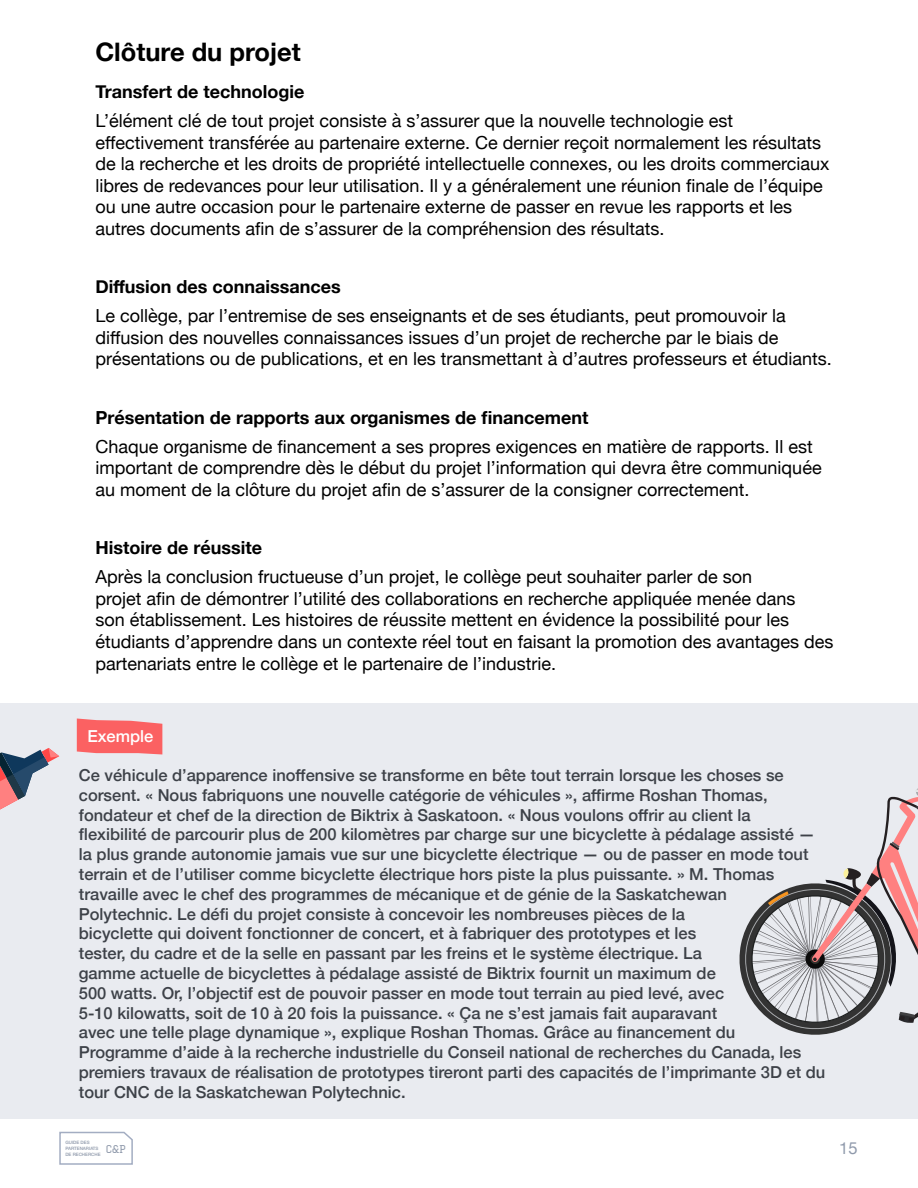
<style>
.page{position:relative;width:918px;height:1188px;background:#fff}
.page>*{position:absolute;margin:0;border:0;box-sizing:border-box;transform-origin:0 0}
.t1{font:700 25.5px "Helvetica Neue";color:#000}
.t2{font:18px/21.6px "Helvetica Neue";color:#000}
.t3{font:700 18px "Helvetica Neue";color:#000}
.t4{font:500 16.5px/19.8px "Helvetica Neue";color:#3d4148}
.t5{font:500 16.5px "Helvetica Neue";color:#fff}
.t6{font:16.5px "Helvetica Neue";color:#8f99ab}
.t7{font:10.5px "Graduate";color:#8f99ab}
.t8{font:500 4.5px/6px "Helvetica Neue";color:#8f99ab}
</style>
<div class="page">
<svg style="left:59px;top:1131px;width:74px;height:34px"></svg>
<div style="left:0;top:704px;width:918px;height:415px;background:#e9ebf0"></div>
<svg style="left:77px;top:718px;width:85px;height:36px;background:#f96f70"></svg>
<svg style="left:0;top:748px;width:59px;height:62px"></svg>
<svg style="left:739px;top:788px;width:179px;height:247px"></svg>
<h1 class="t1" style="left:95px;top:32px;width:207px">Clôture du projet</h1>
<p class="t3" style="left:95px;top:77px;width:210px">Transfert de technologie</p>
<p class="t2" style="left:95px;top:111px;width:736px">L’élément clé de tout projet consiste à s’assurer que la nouvelle technologie est effectivement transférée au partenaire externe. Ce dernier reçoit normalement les résultats de la recherche et les droits de propriété intellectuelle connexes, ou les droits commerciaux libres de redevances pour leur utilisation. Il y a généralement une réunion finale de l’équipe ou une autre occasion pour le partenaire externe de passer en revue les rapports et les autres documents afin de s’assurer de la compréhension des résultats.</p>
<p class="t3" style="left:95px;top:273px;width:247px">Diffusion des connaissances</p>
<p class="t2" style="left:95px;top:306px;width:738px">Le collège, par l’entremise de ses enseignants et de ses étudiants, peut promouvoir la diffusion des nouvelles connaissances issues d’un projet de recherche par le biais de présentations ou de publications, et en les transmettant à d’autres professeurs et étudiants.</p>
<p class="t3" style="left:95px;top:403px;width:495px">Présentation de rapports aux organismes de financement</p>
<p class="t2" style="left:95px;top:437px;width:728px">Chaque organisme de financement a ses propres exigences en matière de rapports. Il est important de comprendre dès le début du projet l’information qui devra être communiquée au moment de la clôture du projet afin de s’assurer de la consigner correctement.</p>
<p class="t3" style="left:95px;top:534px;width:168px">Histoire de réussite</p>
<p class="t2" style="left:95px;top:567px;width:740px">Après la conclusion fructueuse d’un projet, le collège peut souhaiter parler de son<br>projet afin de démontrer l’utilité des collaborations en recherche appliquée menée dans<br>son établissement. Les histoires de réussite mettent en évidence la possibilité pour les étudiants d’apprendre dans un contexte réel tout en faisant la promotion des avantages des partenariats entre le collège et le partenaire de l’industrie.</p>
<p class="t5" style="left:87px;top:723px;width:68px">Exemple</p>
<p class="t4" style="left:79px;top:764px;width:748px">Ce véhicule d’apparence inoffensive se transforme en bête tout terrain lorsque les choses se corsent. « Nous fabriquons une nouvelle catégorie de véhicules », affirme Roshan Thomas, fondateur et chef de la direction de Biktrix à Saskatoon. « Nous voulons offrir au client la<br>flexibilité de parcourir plus de 200 kilomètres par charge sur une bicyclette à pédalage assisté — la plus grande autonomie jamais vue sur une bicyclette électrique — ou de passer en mode tout terrain et de l’utiliser comme bicyclette électrique hors piste la plus puissante. » M. Thomas travaille avec le chef des programmes de mécanique et de génie de la Saskatchewan<br>Polytechnic. Le défi du projet consiste à concevoir les nombreuses pièces de la<br>bicyclette qui doivent fonctionner de concert, et à fabriquer des prototypes et les<br>tester, du cadre et de la selle en passant par les freins et le système électrique. La<br>gamme actuelle de bicyclettes à pédalage assisté de Biktrix fournit un maximum de<br>500 watts. Or, l’objectif est de pouvoir passer en mode tout terrain au pied levé, avec<br>5-10 kilowatts, soit de 10 à 20 fois la puissance. « Ça ne s’est jamais fait auparavant<br>avec une telle plage dynamique », explique Roshan Thomas. Grâce au financement du Programme d’aide à la recherche industrielle du Conseil national de recherches du Canada, les premiers travaux de réalisation de prototypes tireront parti des capacités de l’imprimante 3D et du tour CNC de la Saskatchewan Polytechnic.</p>
<p class="t8" style="left:65px;top:1139px;width:37px">GUIDE DES<br>PARTENARIATS<br>DE RECHERCHE</p>
<p class="t6" style="left:839px;top:1137px;width:20px">15</p>
<p class="t7" style="left:106px;top:1143px;width:21px">C&amp;P</p>
</div>
